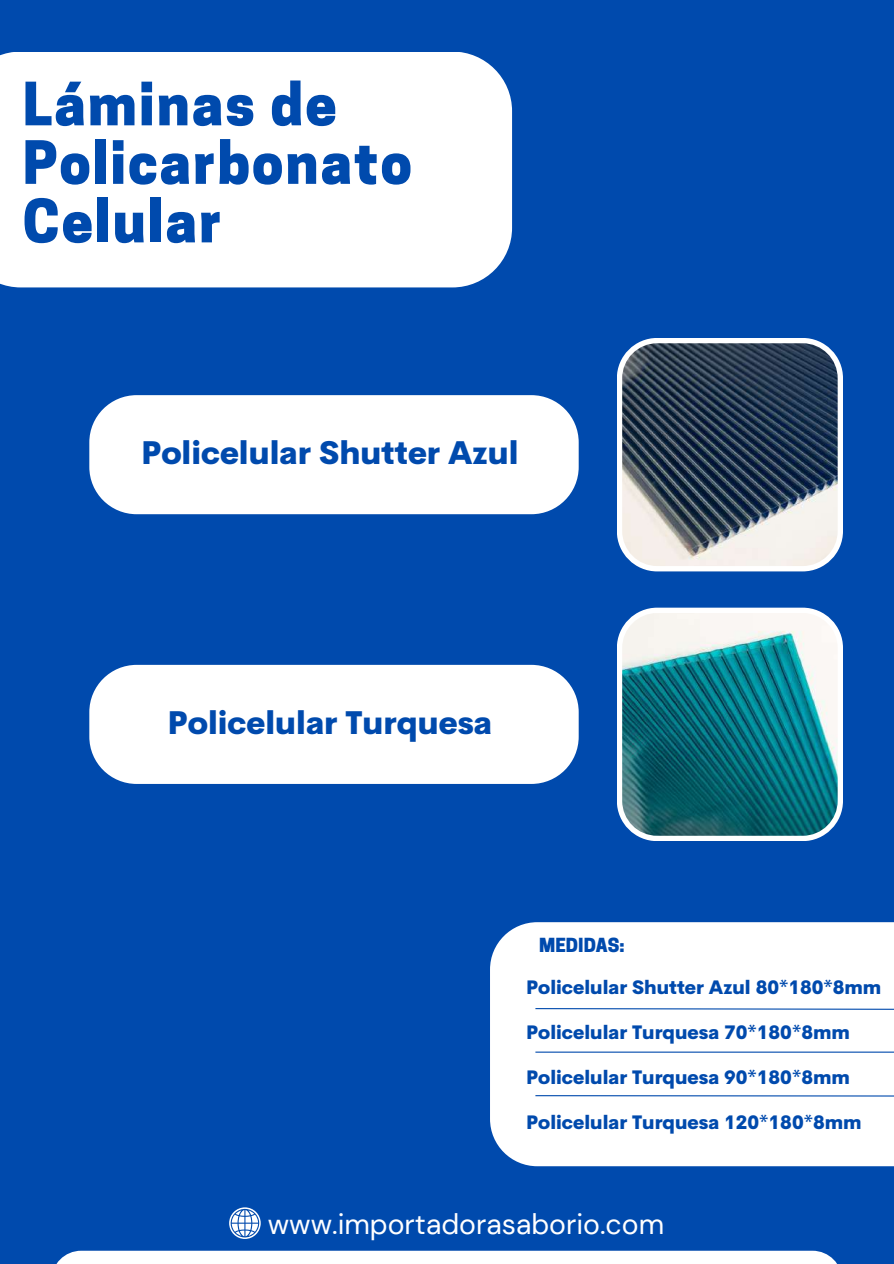
<style>
.page{position:relative;width:894px;height:1264px;background:#fff}
.page>*{position:absolute;margin:0;border:0;box-sizing:border-box;transform-origin:0 0}
.t1{font:800 55.95px/58.5px "Cooper Hewitt";letter-spacing:.035em;color:#004aad}
.t2{font:800 31.8px "Cerebri Sans";color:#004aad}
.t3{font:28.5px "DM Sans";color:#fff}
.t4{font:800 24.3px "Cerebri Sans";color:#004aad}
.t5{font:800 18.9px "Cerebri Sans";color:#004aad}
.t6{font:800 18.3px "Cooper Hewitt";color:#004aad}
</style>
<div class="page">
<div style="left:0;top:0;width:893px;height:1263px;background:#004aad"></div>
<div style="left:51px;top:1250px;width:791px;height:13px;background:#fff"></div>
<div style="left:0;top:52px;width:512px;height:235px;background:#fff"></div>
<svg style="left:229px;top:1207px;width:32px;height:31px"></svg>
<svg style="left:230px;top:1208px;width:30px;height:29px"></svg>
<div style="left:490px;top:922px;width:403px;height:244px;background:#fff"></div>
<svg style="left:534px;top:1007px;width:359px;height:3px"></svg>
<hr style="left:535px;top:1051px;width:358px;height:1px;background:#004aad">
<svg style="left:534px;top:1094px;width:359px;height:3px"></svg>
<svg style="left:617px;top:338px;width:225px;height:233px"></svg>
<div style="left:89px;top:395px;width:489px;height:119px;background:#fff;border-radius:47px"></div>
<svg style="left:617px;top:607px;width:225px;height:234px"></svg>
<div style="left:89px;top:665px;width:489px;height:119px;background:#fff;border-radius:47px"></div>
<h1 class="t1" style="left:23px;top:82px;width:390px">Láminas de<br>Policarbonato<br>Celular</h1>
<p class="t4" style="left:118px;top:429px;width:457px">Policelular Shutter Azul 80*180*8mm</p>
<h2 class="t2" style="left:141px;top:432px;width:379px">Policelular Shutter Azul</h2>
<h2 class="t2" style="left:168px;top:702px;width:326px">Policelular Turquesa</h2>
<p class="t6" style="left:539px;top:938px;width:87px">MEDIDAS:</p>
<p class="t5" style="left:526px;top:975px;width:356px">Policelular Shutter Azul 80*180*8mm</p>
<p class="t5" style="left:526px;top:1020px;width:325px">Policelular Turquesa 70*180*8mm</p>
<p class="t5" style="left:526px;top:1065px;width:325px">Policelular Turquesa 90*180*8mm</p>
<p class="t5" style="left:526px;top:1110px;width:337px">Policelular Turquesa 120*180*8mm</p>
<h3 class="t3" style="left:268px;top:1205px;width:398px">www.importadorasaborio.com</h3>
</div>
